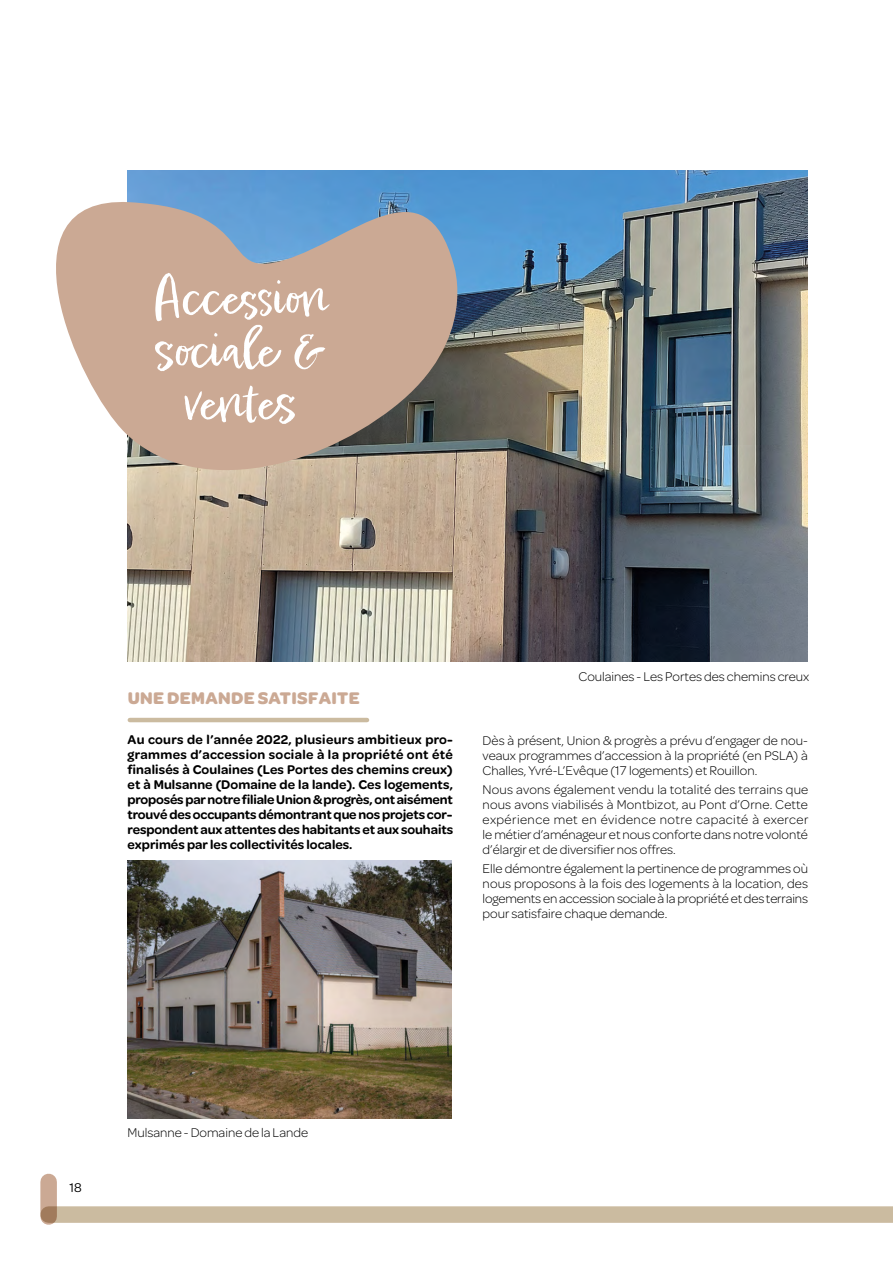
<style>
.page{position:relative;width:893px;height:1263px;background:#fff}
.page>*{position:absolute;margin:0;border:0;box-sizing:border-box;transform-origin:0 0}
.t1{font:52.8px/52.8px "Epicursive Script";color:#fff;text-align:center}
.t2{font:700 18px "Omnes";letter-spacing:.02em;color:#cba994}
.t3{font:300 13.5px/15px "Omnes";color:#000;text-align:justify}
.t4{font:600 13.5px/15px "Omnes";color:#000;text-align:justify}
.t5{font:13.5px "Omnes";color:#000}
</style>
<div class="page">
<img style="left:128px;top:170px;width:680px;height:492px">
<div style="left:49px;top:1206px;width:844px;height:17px;background:#cbbba0"></div>
<svg style="left:40px;top:1182px;width:17px;height:34px"></svg>
<hr style="left:130px;top:718px;width:237px;height:4px;background:#cbbba0">
<svg style="left:56px;top:170px;width:424px;height:325px;background:#b2a8a3"></svg>
<img style="left:128px;top:860px;width:324px;height:258px">
<h1 class="t1" style="left:153px;top:268px;width:178px">Accession sociale &amp; ventes</h1>
<p class="t3" style="left:578px;top:669px;width:232px">Coulaines - Les Portes des chemins creux</p>
<h2 class="t2" style="left:128px;top:685px;width:233px">UNE DEMANDE SATISFAITE</h2>
<p class="t4" style="left:128px;top:731px;width:327px">Au cours de l’année 2022, plusieurs ambitieux pro&shy;grammes d’accession sociale à la propriété ont été finalisés à Coulaines (Les Portes des chemins creux) et à Mulsanne (Domaine de la lande). Ces logements, proposés par notre filiale Union &amp; progrès, ont aisément trouvé des occupants démontrant que nos projets cor&shy;respondent aux attentes des habitants et aux souhaits exprimés par les collectivités locales.</p>
<p class="t3" style="left:483px;top:732px;width:327px">Dès à présent, Union &amp; progrès a prévu d’engager de nou&shy;veaux programmes d’accession à la propriété (en PSLA) à Challes, Yvré-L’Evêque (17 logements) et Rouillon.</p>
<p class="t3" style="left:483px;top:781px;width:327px">Nous avons également vendu la totalité des terrains que nous avons viabilisés à Montbizot, au Pont d’Orne. Cette expérience met en évidence notre capacité à exercer le métier d’aménageur et nous conforte dans notre volonté d’élargir et de diversifier nos offres.</p>
<p class="t3" style="left:483px;top:860px;width:327px">Elle démontre également la pertinence de programmes où nous proposons à la fois des logements à la location, des logements en accession sociale à la propriété et des terrains pour satisfaire chaque demande.</p>
<p class="t5" style="left:69px;top:1178px;width:14px">18</p>
<p class="t3" style="left:128px;top:1124px;width:182px">Mulsanne - Domaine de la Lande</p>
</div>
